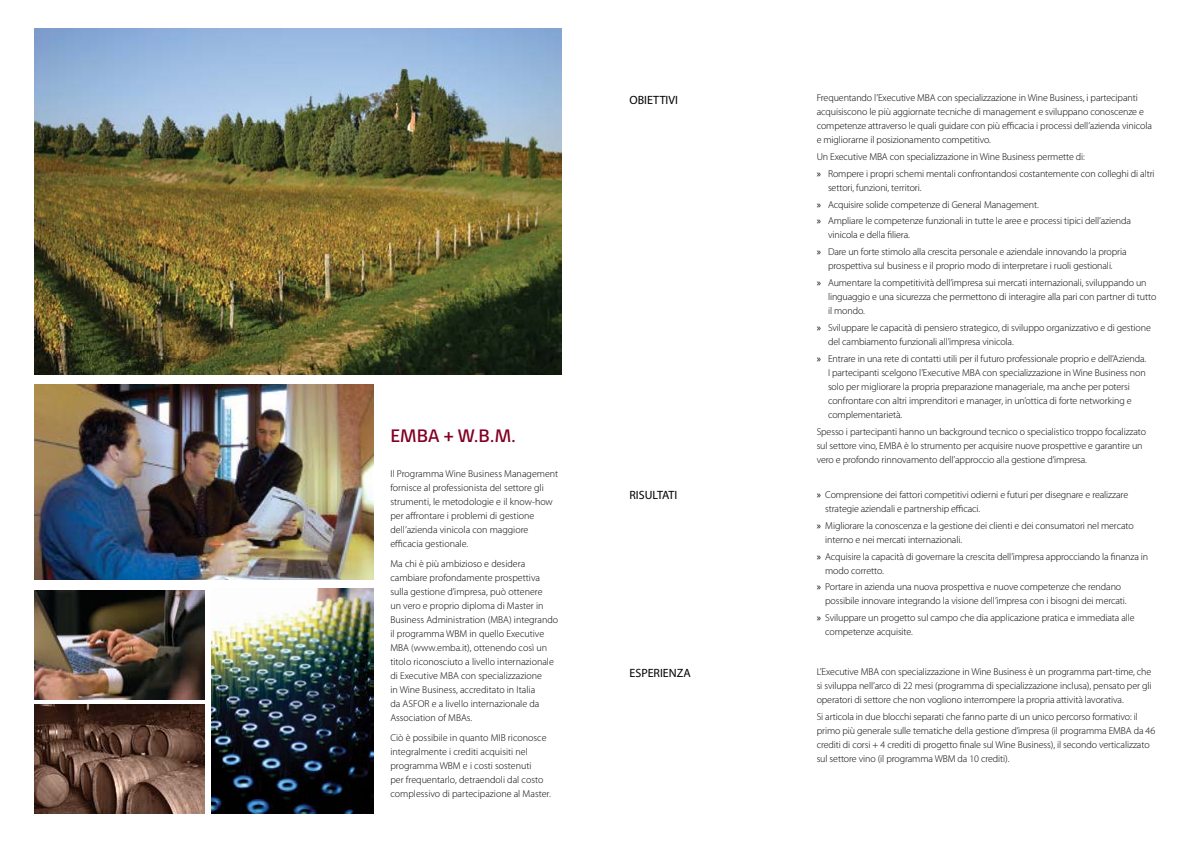
<style>
.page{position:relative;width:1191px;height:842px;background:#fff}
.page>*{position:absolute;margin:0;border:0;box-sizing:border-box;transform-origin:0 0}
.t1{font:18px "FS Millbank";color:#820024}
.t2{font:12px "Myriad Pro";color:#000}
.t3{font:300 10px/14px "Myriad Pro";letter-spacing:-.01em;color:#000}
.s1{font-weight:400}
</style>
<div class="page">
<img style="left:34px;top:28px;width:527px;height:347px">
<img style="left:34px;top:385px;width:339px;height:195px">
<img style="left:212px;top:589px;width:161px;height:225px">
<img style="left:34px;top:590px;width:170px;height:110px">
<img style="left:34px;top:704px;width:170px;height:110px">
<h1 class="t1" style="left:390px;top:421px;width:127px">EMBA + W.B.M.</h1>
<p class="t3" style="left:390px;top:467px;width:169px">Il Programma Wine Business Management fornisce al professionista del settore gli strumenti, le metodologie e il know-how per affrontare i problemi di gestione dell’azienda vinicola con maggiore efficacia gestionale.</p>
<p class="t3" style="left:390px;top:557px;width:169px">Ma chi è più ambizioso e desidera cambiare profondamente prospettiva sulla gestione d’impresa, può ottenere<br>un vero e proprio diploma di Master in Business Administration (MBA) integrando il programma WBM in quello Executive MBA (www.emba.it), ottenendo così un titolo riconosciuto a livello internazionale di Executive MBA con specializzazione<br>in Wine Business, accreditato in Italia<br>da ASFOR e a livello internazionale da Association of MBAs.</p>
<p class="t3" style="left:390px;top:731px;width:162px">Ciò è possibile in quanto MIB riconosce integralmente i crediti acquisiti nel programma WBM e i costi sostenuti<br>per frequentarlo, detraendoli dal costo complessivo di partecipazione al Master.</p>
<p class="t2" style="left:629px;top:92px;width:50px">OBIETTIVI</p>
<p class="t3" style="left:816px;top:91px;width:337px">Frequentando l’Executive MBA con specializzazione in Wine Business, i partecipanti acquisiscono le più aggiornate tecniche di management e sviluppano conoscenze e competenze attraverso le quali guidare con più efficacia i processi dell’azienda vinicola e migliorarne il posizionamento competitivo.</p>
<p class="t3" style="left:816px;top:148px;width:339px;line-height:16.8px">Un Executive MBA con specializzazione in Wine Business permette di:<br><span class="s1">»</span> Rompere i propri schemi mentali confrontandosi costantemente con colleghi di altri</p>
<p class="t3" style="left:816px;top:179px;width:316px;line-height:16.8px;text-indent:11px">settori, funzioni, territori.<br><span class="s1">»</span> Acquisire solide competenze di General Management.<br><span class="s1">»</span> Ampliare le competenze funzionali in tutte le aree e processi tipici dell’azienda</p>
<p class="t3" style="left:816px;top:227px;width:311px;line-height:16.8px;text-indent:11px">vinicola e della filiera.<br><span class="s1">»</span> Dare un forte stimolo alla crescita personale e aziendale innovando la propria</p>
<p class="t3" style="left:816px;top:258px;width:331px;line-height:16.8px;text-indent:11px">prospettiva sul business e il proprio modo di interpretare i ruoli gestionali.<br><span class="s1">»</span> Aumentare la competitività dell’impresa sui mercati internazionali, sviluppando un</p>
<p class="t3" style="left:828px;top:290px;width:330px">linguaggio e una sicurezza che permettono di interagire alla pari con partner di tutto il mondo.</p>
<p class="t3" style="left:828px;top:321px;width:324px;text-indent:-11px"><span class="s1">»</span> Sviluppare le capacità di pensiero strategico, di sviluppo organizzativo e di gestione del cambiamento funzionali all’impresa vinicola.</p>
<p class="t3" style="left:828px;top:352px;width:320px;text-indent:-11px"><span class="s1">»</span> Entrare in una rete di contatti utili per il futuro professionale proprio e dell’Azienda.<br>I partecipanti scelgono l’Executive MBA con specializzazione in Wine Business non solo per migliorare la propria preparazione manageriale, ma anche per potersi confrontare con altri imprenditori e manager, in un’ottica di forte networking e complementarietà.</p>
<p class="t3" style="left:816px;top:424px;width:331px">Spesso i partecipanti hanno un background tecnico o specialistico troppo focalizzato sul settore vino, EMBA è lo strumento per acquisire nuove prospettive e garantire un vero e profondo rinnovamento dell’approccio alla gestione d’impresa.</p>
<p class="t2" style="left:629px;top:488px;width:49px">RISULTATI</p>
<p class="t3" style="left:825px;top:488px;width:304px;text-indent:-8px"><span class="s1">»</span> Comprensione dei fattori competitivi odierni e futuri per disegnare e realizzare strategie aziendali e partnership efficaci.</p>
<p class="t3" style="left:825px;top:519px;width:310px;text-indent:-8px"><span class="s1">»</span> Migliorare la conoscenza e la gestione dei clienti e dei consumatori nel mercato interno e nei mercati internazionali.</p>
<p class="t3" style="left:825px;top:549px;width:324px;text-indent:-8px"><span class="s1">»</span> Acquisire la capacità di governare la crescita dell’impresa approcciando la finanza in modo corretto.</p>
<p class="t3" style="left:825px;top:580px;width:303px;text-indent:-8px"><span class="s1">»</span> Portare in azienda una nuova prospettiva e nuove competenze che rendano possibile innovare integrando la visione dell’impresa con i bisogni dei mercati.</p>
<p class="t3" style="left:825px;top:611px;width:311px;text-indent:-8px"><span class="s1">»</span> Sviluppare un progetto sul campo che dia applicazione pratica e immediata alle competenze acquisite.</p>
<p class="t2" style="left:629px;top:665px;width:63px">ESPERIENZA</p>
<p class="t3" style="left:816px;top:665px;width:336px;text-align:justify">L’Executive MBA con specializzazione in Wine Business è un programma part-time, che si sviluppa nell’arco di 22 mesi (programma di specializzazione inclusa), pensato per gli operatori di settore che non vogliono interrompere la propria attività lavorativa.</p>
<p class="t3" style="left:816px;top:710px;width:340px">Si articola in due blocchi separati che fanno parte di un unico percorso formativo: il primo più generale sulle tematiche della gestione d’impresa (il programma EMBA da 46 crediti di corsi + 4 crediti di progetto finale sul Wine Business), il secondo verticalizzato sul settore vino (il programma WBM da 10 crediti).</p>
</div>
